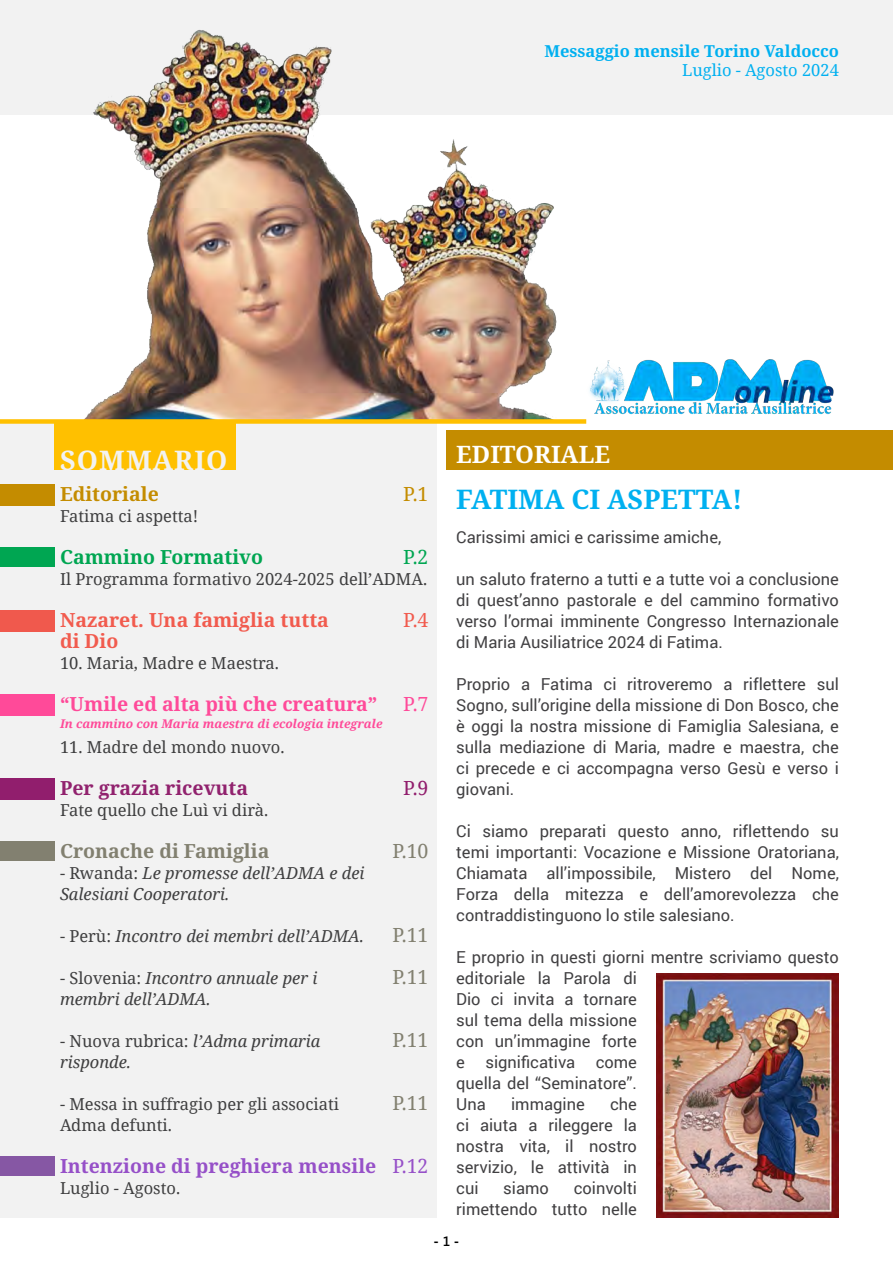
<style>
.page{position:relative;width:893px;height:1263px;background:#fff}
.page>*{position:absolute;margin:0;border:0;box-sizing:border-box;transform-origin:0 0}
.t1{font:700 27px "Noto Serif";color:#00b0f0}
.t2{font:700 27px "Noto Serif";letter-spacing:.04em;color:#f2f2f2}
.t3{font:700 24px "Noto Serif";color:#fff}
.t4{font:700 19.5px/21px "Noto Serif";color:#f15b4e}
.t5{font:700 19.5px "Noto Serif";color:#9650c8}
.t6{font:700 19.5px "Noto Serif";color:#ff4a99}
.t7{font:19.5px "Noto Serif";color:#828070}
.t8{font:700 19.5px "Noto Serif";color:#828070}
.t9{font:700 19.5px "Noto Serif";color:#91226e}
.t10{font:700 19.5px "Noto Serif";color:#00a652}
.t11{font:700 19.5px "Noto Serif";color:#c48c00}
.t12{font:19.5px "Noto Serif";color:#9650c8}
.t13{font:19.5px "Noto Serif";color:#00a652}
.t14{font:19.5px "Noto Serif";color:#f15b4e}
.t15{font:19.5px "Noto Serif";color:#c48c00}
.t16{font:19.5px "Noto Serif";color:#911e6d}
.t17{font:19.5px "Noto Serif";color:#ff4a99}
.t18{font:16.5px/21px "Roboto";color:#414042;text-align:justify}
.t19{font:16.5px/21px "Noto Serif";color:#3e3e3f}
.t20{font:italic 16.5px/21px "Noto Serif";color:#3e3e3f}
.t21{font:700 16.5px "Noto Serif";color:#00b0f0}
.t22{font:16.5px "Noto Serif";color:#00b0f0}
.t23{font:700 13.5px "Segoe UI";color:#000}
.t24{font:italic 700 12px "Noto Serif";color:#ff4a99}
.s1{font-style:normal}
.s2{font-weight:600}
</style>
<div class="page">
<div style="left:0;top:421px;width:437px;height:797px;background:#f2f2f2"></div>
<div style="left:0;top:0;width:893px;height:114px;background:#f2f2f2"></div>
<img style="left:0;top:30px;width:559px;height:389px">
<div style="left:0;top:419px;width:586px;height:5px;background:#ffc000"></div>
<img style="left:589px;top:359px;width:245px;height:56px">
<div style="left:54px;top:423px;width:182px;height:47px;background:#ffc000"></div>
<div style="left:446px;top:431px;width:447px;height:39px;background:#c48c00"></div>
<div style="left:0;top:548px;width:54px;height:19px;background:#00a652"></div>
<div style="left:0;top:1157px;width:54px;height:19px;background:#8657a4"></div>
<div style="left:0;top:610px;width:54px;height:22px;background:#f0594d"></div>
<div style="left:0;top:485px;width:54px;height:21px;background:#c48c00"></div>
<div style="left:0;top:842px;width:54px;height:19px;background:#828070"></div>
<div style="left:0;top:778px;width:54px;height:22px;background:#911e6d"></div>
<img style="left:656px;top:974px;width:183px;height:244px">
<div style="left:0;top:694px;width:54px;height:22px;background:#ff4a99"></div>
<p class="t21" style="left:544px;top:39px;width:296px">Messaggio mensile Torino Valdocco</p>
<p class="t22" style="left:682px;top:59px;width:158px">Luglio - Agosto 2024</p>
<p class="t2" style="left:60px;top:441px;width:169px">SOMMARIO</p>
<p class="t11" style="left:60px;top:480px;width:100px">Editoriale</p>
<p class="t15" style="left:403px;top:481px;width:27px">P.1</p>
<p class="t19" style="left:60px;top:505px;width:140px">Fatima ci aspetta!</p>
<p class="t10" style="left:60px;top:543px;width:204px">Cammino Formativo</p>
<p class="t13" style="left:403px;top:544px;width:27px">P.2</p>
<p class="t19" style="left:60px;top:568px;width:369px">Il Programma formativo 2024-2025 dell’ADMA.</p>
<p class="t4" style="left:60px;top:609px;width:270px">Nazaret. Una famiglia tutta di Dio</p>
<p class="t19" style="left:60px;top:652px;width:220px">10. Maria, Madre e Maestra.</p>
<p class="t14" style="left:403px;top:607px;width:27px">P.4</p>
<p class="t6" style="left:60px;top:690px;width:319px">“Umile ed alta più che creatura”</p>
<p class="t17" style="left:403px;top:691px;width:27px">P.7</p>
<p class="t24" style="left:60px;top:716px;width:324px">In cammino con Maria maestra di ecologia integrale</p>
<p class="t19" style="left:60px;top:736px;width:226px">11. Madre del mondo nuovo.</p>
<p class="t9" style="left:60px;top:774px;width:190px">Per grazia ricevuta</p>
<p class="t16" style="left:403px;top:775px;width:27px">P.9</p>
<p class="t19" style="left:60px;top:799px;width:210px">Fate quello che Luì vi dirà.</p>
<p class="t8" style="left:60px;top:837px;width:211px">Cronache di Famiglia</p>
<p class="t20" style="left:60px;top:862px;width:306px"><span class="s1">- Rwanda:</span> Le promesse dell’ADMA e dei<br>Salesiani Cooperatori.</p>
<p class="t20" style="left:60px;top:925px;width:306px"><span class="s1">- Perù:</span> Incontro dei membri dell’ADMA.</p>
<p class="t20" style="left:60px;top:967px;width:259px"><span class="s1">- Slovenia:</span> Incontro annuale per i membri dell’ADMA.</p>
<p class="t20" style="left:60px;top:1030px;width:262px"><span class="s1">- Nuova rubrica:</span> l’Adma primaria risponde.</p>
<p class="t19" style="left:60px;top:1093px;width:281px">- Messa in suffragio per gli associati<br>Adma defunti.</p>
<p class="t5" style="left:60px;top:1152px;width:318px">Intenzione di preghiera mensile</p>
<p class="t19" style="left:60px;top:1177px;width:122px">Luglio - Agosto.</p>
<p class="t7" style="left:392px;top:838px;width:38px">P.10</p>
<p class="t7" style="left:392px;top:922px;width:38px">P.11</p>
<p class="t7" style="left:392px;top:964px;width:38px">P.11</p>
<p class="t7" style="left:392px;top:1027px;width:38px">P.11</p>
<p class="t7" style="left:392px;top:1090px;width:38px">P.11</p>
<p class="t12" style="left:392px;top:1153px;width:38px">P.12</p>
<p class="t3" style="left:456px;top:437px;width:155px">EDITORIALE</p>
<p class="t1" style="left:456px;top:480px;width:288px">FATIMA CI ASPETTA!</p>
<p class="t18" style="left:456px;top:526px;width:267px">Carissimi amici e carissime amiche,</p>
<p class="t18" style="left:456px;top:568px;width:384px">un saluto fraterno a tutti e a tutte voi a conclusione di quest’anno pastorale e del cammino formativo verso l’ormai imminente Congresso Internazionale di Maria Ausiliatrice 2024 di Fatima.</p>
<p class="t18" style="left:456px;top:673px;width:384px">Proprio a Fatima ci ritroveremo a riflettere sul Sogno, sull’origine della missione di Don Bosco, che è oggi la nostra missione di Famiglia Salesiana, e sulla mediazione di Maria, madre e maestra, che ci precede e ci accompagna verso Gesù e verso i giovani.</p>
<p class="t18" style="left:456px;top:820px;width:384px">Ci siamo preparati questo anno, riflettendo su temi importanti: Vocazione e Missione Oratoriana, Chiamata all’impossibile, Mistero del Nome, Forza della mitezza e dell’amorevolezza che contraddistinguono lo stile salesiano.</p>
<p class="t18" style="left:456px;top:946px;width:384px;text-align:left">E proprio in questi giorni mentre scriviamo questo editoriale la Parola di<br>Dio ci invita a tornare<br>sul tema della missione<br>con un’immagine forte<br>e significativa come<br>quella del “Seminatore”.<br>Una</p>
<p class="t18" style="left:456px;top:1093px;width:182px;text-indent:154px">che ci aiuta a rileggere la nostra vita, il nostro servizio, le attività in cui</p>
<p class="t18" style="left:511px;top:1093px;width:75px">immagine</p>
<p class="t18" style="left:456px;top:1177px;width:182px;text-align:right">coinvolti<br>rimettendo tutto nelle</p>
<p class="t18" style="left:503px;top:1177px;width:47px">siamo</p>
<p class="t23" style="left:434px;top:1229px;width:27px">- <span class="s2">1</span> -</p>
</div>
